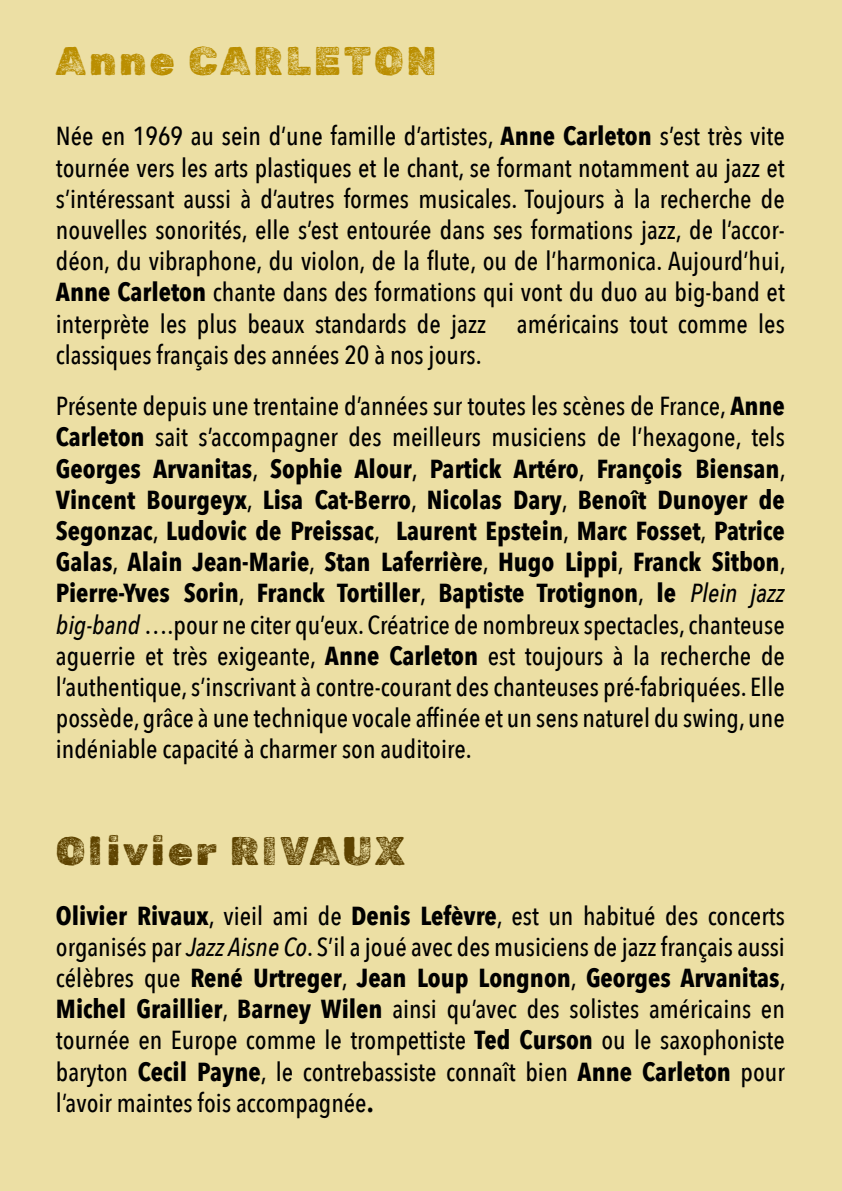
<style>
.page{position:relative;width:842px;height:1191px;background:#fff}
.page>*{position:absolute;margin:0;border:0;box-sizing:border-box;transform-origin:0 0}
.t1{font:40px "Rubik Dirt";letter-spacing:.08em;color:#5e4300}
.t2{font:40px "Rubik Dirt";letter-spacing:.08em;color:#ba8e00}
.t3{font:500 26px/31.2px "Avenir Next Condensed";color:#000;text-align:justify}
.s1{font-weight:700}
.s2{font-style:italic}
</style>
<div class="page">
<div style="left:0;top:0;width:842px;height:1190px;background:#ecdfa4"></div>
<h1 class="t2" style="left:56px;top:37px;width:382px">Anne CARLETON</h1>
<p class="t3" style="left:56px;top:121px;width:731px">Née en 1969 au sein d’une famille d’artistes, <span class="s1">Anne Carleton</span> s’est très vite tournée vers les arts plastiques et le chant, se formant notamment au jazz et s’intéressant aussi à d’autres formes musicales. Toujours à la recherche de nouvelles sonorités, elle s’est entourée dans ses formations jazz, de l’accor&shy;déon, du vibraphone, du violon, de la flute, ou de l’harmonica. Aujourd’hui, <span class="s1">Anne Carleton</span> chante dans des formations qui vont du duo au big-band et interprète les plus beaux standards de jazz américains tout comme les classiques français des années 20 à nos jours.</p>
<p class="t3" style="left:56px;top:390px;width:731px">Présente depuis une trentaine d’années sur toutes les scènes de France, <span class="s1">Anne Carleton</span> sait s’accompagner des meilleurs musiciens de l’hexagone, tels <span class="s1">Georges Arvanitas</span>, <span class="s1">Sophie Alour</span>, <span class="s1">Partick Artéro</span>, <span class="s1">François Biensan</span>, <span class="s1">Vincent Bourgeyx</span>, <span class="s1">Lisa Cat-Berro</span>, <span class="s1">Nicolas Dary</span>, <span class="s1">Benoît Dunoyer de Segonzac</span>, <span class="s1">Ludovic de Preissac</span>, <span class="s1">Laurent Epstein</span>, <span class="s1">Marc Fosset</span>, <span class="s1">Patrice Galas</span>, <span class="s1">Alain Jean-Marie</span>, <span class="s1">Stan Laferrière</span>, <span class="s1">Hugo Lippi</span>, <span class="s1">Franck Sitbon</span>, <span class="s1">Pierre-Yves Sorin</span>, <span class="s1">Franck Tortiller</span>, <span class="s1">Baptiste Trotignon</span>, <span class="s1">le</span> <span class="s2">Plein jazz big-band</span> ….pour ne citer qu’eux. Créatrice de nombreux spectacles, chanteuse aguerrie et très exigeante, <span class="s1">Anne Carleton</span> est toujours à la recherche de l’authentique, s’inscrivant à contre-courant des chanteuses pré-fabriquées. Elle possède, grâce à une technique vocale affinée et un sens naturel du swing, une indéniable capacité à charmer son auditoire.</p>
<h1 class="t1" style="left:56px;top:827px;width:350px">Olivier RIVAUX</h1>
<p class="t3" style="left:56px;top:899px;width:731px"><span class="s1">Olivier Rivaux</span>, vieil ami de <span class="s1">Denis Lefèvre</span>, est un habitué des concerts organisés par <span class="s2">Jazz Aisne Co</span>. S’il a joué avec des musiciens de jazz français aussi célèbres que <span class="s1">René Urtreger</span>, <span class="s1">Jean Loup Longnon</span>, <span class="s1">Georges Arvanitas</span>, <span class="s1">Michel Graillier</span>, <span class="s1">Barney Wilen</span> ainsi qu’avec des solistes américains en tournée en Europe comme le trompettiste <span class="s1">Ted Curson</span> ou le saxophoniste baryton <span class="s1">Cecil Payne</span>, le contrebassiste connaît bien <span class="s1">Anne Carleton</span> pour l’avoir maintes fois accompagnée<span class="s1">.</span></p>
</div>
